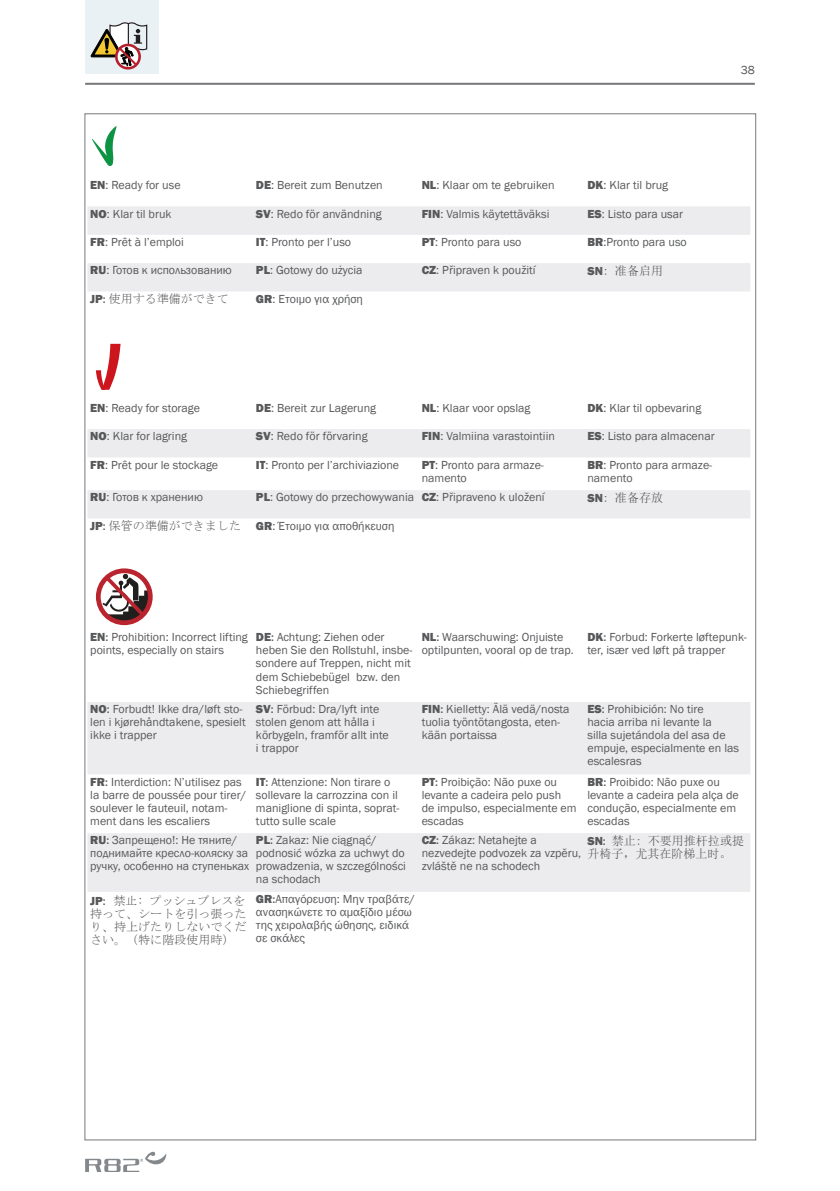
<style>
.page{position:relative;width:840px;height:1191px;background:#fff}
.page>*{position:absolute;margin:0;border:0;box-sizing:border-box;transform-origin:0 0}
.t1{font:12px/13px "Franklin Gothic";color:#57585a}
.t2{font:12px/13px "MS Mincho";color:#57585a;text-align:justify}
.t3{font:12px/13px "Sim Sun";color:#57585a}
.s1{font-weight:800}
.s2{font-family:"Franklin Gothic";font-weight:800}
.s3{font-family:"Franklin Gothic";font-weight:500}
.s4{font-weight:500}
.s5{font-family:"MS Mincho"}
</style>
<div class="page">
<hr style="left:85px;top:83px;width:669px;height:2px;background:#76787b">
<svg style="left:85px;top:1151px;width:81px;height:21px"></svg>
<div style="left:85px;top:0;width:74px;height:74px;background:#eaf1f5"></div>
<svg style="left:91px;top:22px;width:56px;height:48px"></svg>
<svg style="left:87px;top:429px;width:662px;height:89px;fill:#ececee"></svg>
<svg style="left:95px;top:344px;width:26px;height:46px"></svg>
<svg style="left:87px;top:206px;width:662px;height:85px;fill:#ececee"></svg>
<svg style="left:92px;top:126px;width:25px;height:40px"></svg>
<svg style="left:87px;top:702px;width:662px;height:190px;fill:#ececee"></svg>
<svg style="left:96px;top:568px;width:57px;height:57px"></svg>
<p class="t1" style="left:740px;top:63px;width:16px">38</p>
<p class="t1" style="left:90px;top:179px;width:92px"><span class="s1">EN</span>: Ready for use</p>
<p class="t1" style="left:256px;top:179px;width:128px"><span class="s1">DE</span>: Bereit zum Benutzen</p>
<p class="t1" style="left:421px;top:179px;width:134px"><span class="s1">NL</span>: Klaar om te gebruiken</p>
<p class="t1" style="left:587px;top:179px;width:82px"><span class="s1">DK</span>: Klar til brug</p>
<p class="t1" style="left:90px;top:207px;width:83px"><span class="s1">NO</span>: Klar til bruk</p>
<p class="t1" style="left:256px;top:207px;width:127px"><span class="s1">SV</span>: Redo för användning</p>
<p class="t1" style="left:421px;top:207px;width:129px"><span class="s1">FIN</span>: Valmis käytettäväksi</p>
<p class="t1" style="left:587px;top:207px;width:97px"><span class="s1">ES</span>: Listo para usar</p>
<p class="t1" style="left:90px;top:236px;width:95px"><span class="s1">FR</span>: Prêt à l’emploi</p>
<p class="t1" style="left:256px;top:236px;width:97px"><span class="s1">IT</span>: Pronto per l’uso</p>
<p class="t1" style="left:421px;top:236px;width:101px"><span class="s1">PT</span>: Pronto para uso</p>
<p class="t1" style="left:587px;top:236px;width:101px"><span class="s1">BR</span>:Pronto para uso</p>
<p class="t1" style="left:90px;top:264px;width:143px"><span class="s1">RU</span>: Готов к использованию</p>
<p class="t1" style="left:256px;top:264px;width:108px"><span class="s1">PL</span>: Gotowy do użycia</p>
<p class="t1" style="left:421px;top:264px;width:115px"><span class="s1">CZ</span>: Připraven k použití</p>
<p class="t3" style="left:587px;top:264px;width:77px"><span class="s2">SN</span>: 准备启用</p>
<p class="t2" style="left:90px;top:292px;width:140px"><span class="s2">JP</span><span class="s3">:</span> 使用する準備ができて</p>
<p class="t1" style="left:256px;top:292px;width:108px"><span class="s1">GR</span>: Ετοιμο για χρήση</p>
<p class="t1" style="left:90px;top:402px;width:111px"><span class="s1">EN</span>: Ready for storage</p>
<p class="t1" style="left:256px;top:402px;width:122px"><span class="s1">DE</span>: Bereit zur Lagerung</p>
<p class="t1" style="left:421px;top:402px;width:110px"><span class="s1">NL</span>: Klaar voor opslag</p>
<p class="t1" style="left:587px;top:402px;width:115px"><span class="s1">DK</span>: Klar til opbevaring</p>
<p class="t1" style="left:90px;top:430px;width:98px"><span class="s1">NO</span>: Klar for lagring</p>
<p class="t1" style="left:256px;top:430px;width:113px"><span class="s1">SV</span>: Redo för förvaring</p>
<p class="t1" style="left:421px;top:430px;width:135px"><span class="s1">FIN</span>: Valmiina varastointiin</p>
<p class="t1" style="left:587px;top:430px;width:129px"><span class="s1">ES</span>: Listo para almacenar</p>
<p class="t1" style="left:90px;top:458px;width:129px"><span class="s1">FR</span>: Prêt pour le stockage</p>
<p class="t1" style="left:256px;top:458px;width:145px"><span class="s1">IT</span>: Pronto per l’archiviazione</p>
<p class="t1" style="left:421px;top:458px;width:124px"><span class="s1">PT</span>: Pronto para armaze&shy;namento</p>
<p class="t1" style="left:587px;top:458px;width:126px"><span class="s1">BR</span>: Pronto para armaze&shy;namento</p>
<p class="t1" style="left:90px;top:491px;width:114px"><span class="s1">RU</span>: Готов к хранению</p>
<p class="t1" style="left:256px;top:491px;width:290px"><span class="s1">PL</span>: Gotowy do przechowywania <span class="s1">CZ</span>: Připraveno k uložení</p>
<p class="t3" style="left:587px;top:491px;width:77px"><span class="s2">SN</span>: 准备存放</p>
<p class="t1" style="left:90px;top:519px;width:305px"><span class="s1">JP</span><span class="s4">:</span> <span class="s5">保管の準備ができました</span> <span class="s1">GR</span>: Έτοιμο για αποθήκευση</p>
<p class="t1" style="left:90px;top:631px;width:159px"><span class="s1">EN</span><span class="s4">:</span> Prohibition: Incorrect lifting points, especially on stairs</p>
<p class="t1" style="left:256px;top:631px;width:158px"><span class="s1">DE</span><span class="s4">:</span> Achtung: Ziehen oder heben Sie den Rollstuhl, insbe&shy;sondere auf Treppen, nicht mit dem Schiebebügel bzw. den<br>Schiebegriffen</p>
<p class="t1" style="left:421px;top:631px;width:154px"><span class="s1">NL</span><span class="s4">:</span> Waarschuwing: Onjuiste optilpunten, vooral op de trap.</p>
<p class="t1" style="left:587px;top:631px;width:161px"><span class="s1">DK</span><span class="s4">:</span> Forbud: Forkerte løftepunk&shy;ter, især ved løft på trapper</p>
<p class="t1" style="left:90px;top:703px;width:157px"><span class="s1">NO</span><span class="s4">:</span> Forbudt! Ikke dra/løft sto&shy;len i kjørehåndtakene, spesielt ikke i trapper</p>
<p class="t1" style="left:256px;top:703px;width:134px"><span class="s1">SV</span><span class="s4">:</span> Förbud: Dra/lyft inte stolen genom att hålla i körbygeln, framför allt inte i trappor</p>
<p class="t1" style="left:421px;top:703px;width:149px"><span class="s1">FIN</span><span class="s4">:</span> Kielletty: Älä vedä/nosta tuolia työntötangosta, eten&shy;kään portaissa</p>
<p class="t1" style="left:587px;top:703px;width:153px"><span class="s1">ES</span><span class="s4">:</span> Prohibición: No tire<br>hacia arriba ni levante la<br>silla sujetándola del asa de empuje, especialmente en las escalesras</p>
<p class="t1" style="left:90px;top:775px;width:157px"><span class="s1">FR</span><span class="s4">:</span> Interdiction: N’utilisez pas la barre de poussée pour tirer/ soulever le fauteuil, notam&shy;ment dans les escaliers</p>
<p class="t1" style="left:256px;top:775px;width:145px"><span class="s1">IT</span><span class="s4">:</span> Attenzione: Non tirare o sollevare la carrozzina con il maniglione di spinta, soprat&shy;tutto sulle scale</p>
<p class="t1" style="left:421px;top:775px;width:156px"><span class="s1">PT</span><span class="s4">:</span> Proibição: Não puxe ou levante a cadeira pelo push de impulso, especialmente em escadas</p>
<p class="t1" style="left:587px;top:775px;width:153px"><span class="s1">BR</span><span class="s4">:</span> Proibido: Não puxe ou levante a cadeira pela alça de condução, especialmente em escadas</p>
<p class="t1" style="left:90px;top:834px;width:160px"><span class="s1">RU</span><span class="s4">:</span> Запрещено!: Не тяните/ поднимайте кресло-коляску за ручку, особенно на ступеньках</p>
<p class="t1" style="left:256px;top:834px;width:151px"><span class="s1">PL</span><span class="s4">:</span> Zakaz: Nie ciągnąć/ podnosić wózka za uchwyt do prowadzenia, w szczególności na schodach</p>
<p class="t1" style="left:421px;top:834px;width:161px"><span class="s1">CZ</span><span class="s4">:</span> Zákaz: Netahejte a nezvedejte podvozek za vzpěru, zvláště ne na schodech</p>
<p class="t3" style="left:587px;top:833px;width:158px"><span class="s2">SN</span><span class="s3">:</span> 禁止: 不要用推杆拉或提升椅子，尤其在阶梯上时。</p>
<p class="t2" style="left:90px;top:894px;width:158px"><span class="s2">JP</span><span class="s3">:</span> 禁止: プッシュブレスを持って、シートを引っ張ったり、持上げたりしないでください。（特に階段使用時）</p>
<p class="t1" style="left:256px;top:893px;width:160px"><span class="s1">GR</span><span class="s4">:</span>Απαγόρευση: Μην τραβάτε/ ανασηκώνετε το αμαξίδιο μέσω της χειρολαβής ώθησης, ειδικά σε σκάλες</p>
</div>
